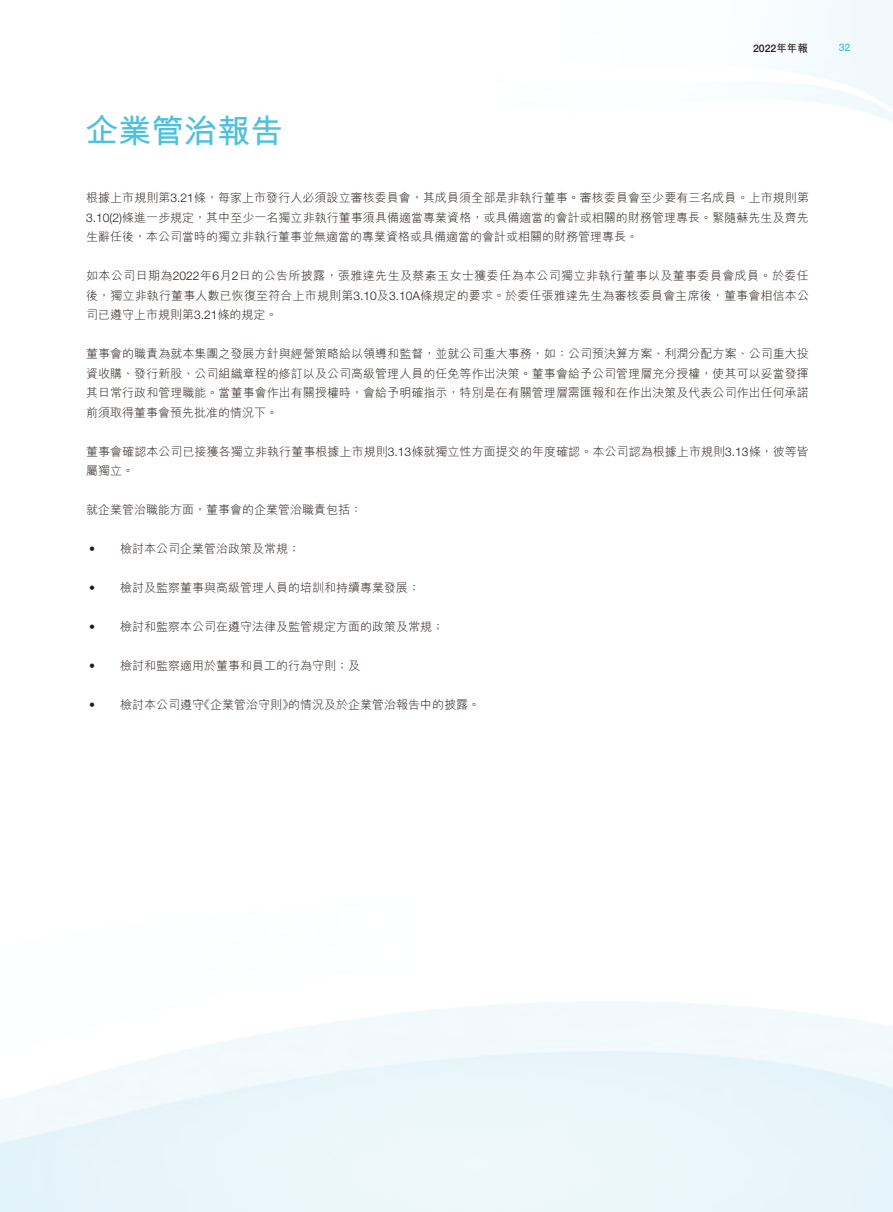
<style>
.page{position:relative;width:893px;height:1212px;background:#fff}
.page>*{position:absolute;margin:0;border:0;box-sizing:border-box;transform-origin:0 0}
.t1{font:700 33px "M Hei HK";color:#4dc0df}
.t2{font:300 12px/19.5px "M Hei HK";color:#231916;text-align:justify}
.t3{font:300 12px "Helvetica Neue LT Std";color:#231916}
.t4{font:500 10.5px "Helvetica Neue LT Std";color:#231916}
.t5{font:500 10.5px "Helvetica Neue LT Std";color:#4dc0df}
.s1{font-family:"M Hei HK";font-weight:700}
.s2{font-family:"Helvetica Neue LT Std"}
</style>
<div class="page">
<h1 class="t1" style="left:85px;top:107px;width:199px">企業管治報告</h1>
<p class="t4" style="left:753px;top:42px;width:56px">2022<span class="s1">年年報</span></p>
<p class="t2" style="left:86px;top:188px;width:724px">根據上市規則第<span class="s2">3.21</span>條，每家上市發行人必須設立審核委員會，其成員須全部是非執行董事。審核委員會至少要有三名成員。上市規則第<span class="s2">3.10 )2(</span> 條進一步規定，其中至少一名獨立非執行董事須具備適當專業資格，或具備適當的會計或相關的財務管理專長。緊隨蘇先生及齊先生辭任後，本公司當時的獨立非執行董事並無適當的專業資格或具備適當的會計或相關的財務管理專長。</p>
<p class="t2" style="left:86px;top:266px;width:724px">如本公司日期為<span class="s2">2022</span>年 月<span class="s2">6 2</span>日的公告所披露，張雅達先生及蔡素玉女士獲委任為本公司獨立非執行董事以及董事委員會成員。於委任後，獨立非執行董事人數已恢復至符合上市規則第<span class="s2">3.10</span>及<span class="s2">3.10A</span>條規定的要求。於委任張雅達先生為審核委員會主席後，董事會相信本公司已遵守上市規則第<span class="s2">3.21</span>條的規定。</p>
<p class="t2" style="left:86px;top:344px;width:724px">董事會的職責為就本集團之發展方針與經營策略給以領導和監督，並就公司重大事務，如：公司預決算方案、利潤分配方案、公司重大投資收購、發行新股、公司組織章程的修訂以及公司高級管理人員的任免等作出決策。董事會給予公司管理層充分授權，使其可以妥當發揮其日常行政和管理職能。當董事會作出有關授權時，會給予明確指示，特別是在有關管理層需匯報和在作出決策及代表公司作出任何承諾前須取得董事會預先批准的情況下。</p>
<p class="t2" style="left:86px;top:441px;width:724px">董事會確認本公司已接獲各獨立非執行董事根據上市規則<span class="s2">3.13</span>條就獨立性方面提交的年度確認。本公司認為根據上市規則<span class="s2">3.13</span>條，彼等皆屬獨立。</p>
<p class="t2" style="left:86px;top:500px;width:277px">就企業管治職能方面，董事會的企業管治職責包括：</p>
<p class="t2" style="left:120px;top:539px;width:181px">檢討本公司企業管治政策及常規;</p>
<p class="t3" style="left:89px;top:541px;width:7px">•</p>
<p class="t3" style="left:89px;top:580px;width:7px">•</p>
<p class="t2" style="left:120px;top:578px;width:301px">檢討及監察董事與高級管理人員的培訓和持續專業發展;</p>
<p class="t3" style="left:89px;top:619px;width:7px">•</p>
<p class="t2" style="left:120px;top:617px;width:325px">檢討和監察本公司在遵守法律及監管規定方面的政策及常規;</p>
<p class="t3" style="left:89px;top:658px;width:7px">•</p>
<p class="t2" style="left:120px;top:656px;width:241px">檢討和監察適用於董事和員工的行為守則；及</p>
<p class="t3" style="left:89px;top:697px;width:7px">•</p>
<p class="t2" style="left:288px;top:695px;width:193px">的情況及於企業管治報告中的披露。</p>
<p class="t2" style="left:120px;top:695px;width:85px">檢討本公司遵守</p>
<p class="t2" style="left:198px;top:695px;width:97px">《企業管治守則》</p>
<p class="t5" style="left:839px;top:41px;width:13px">32</p>
</div>
